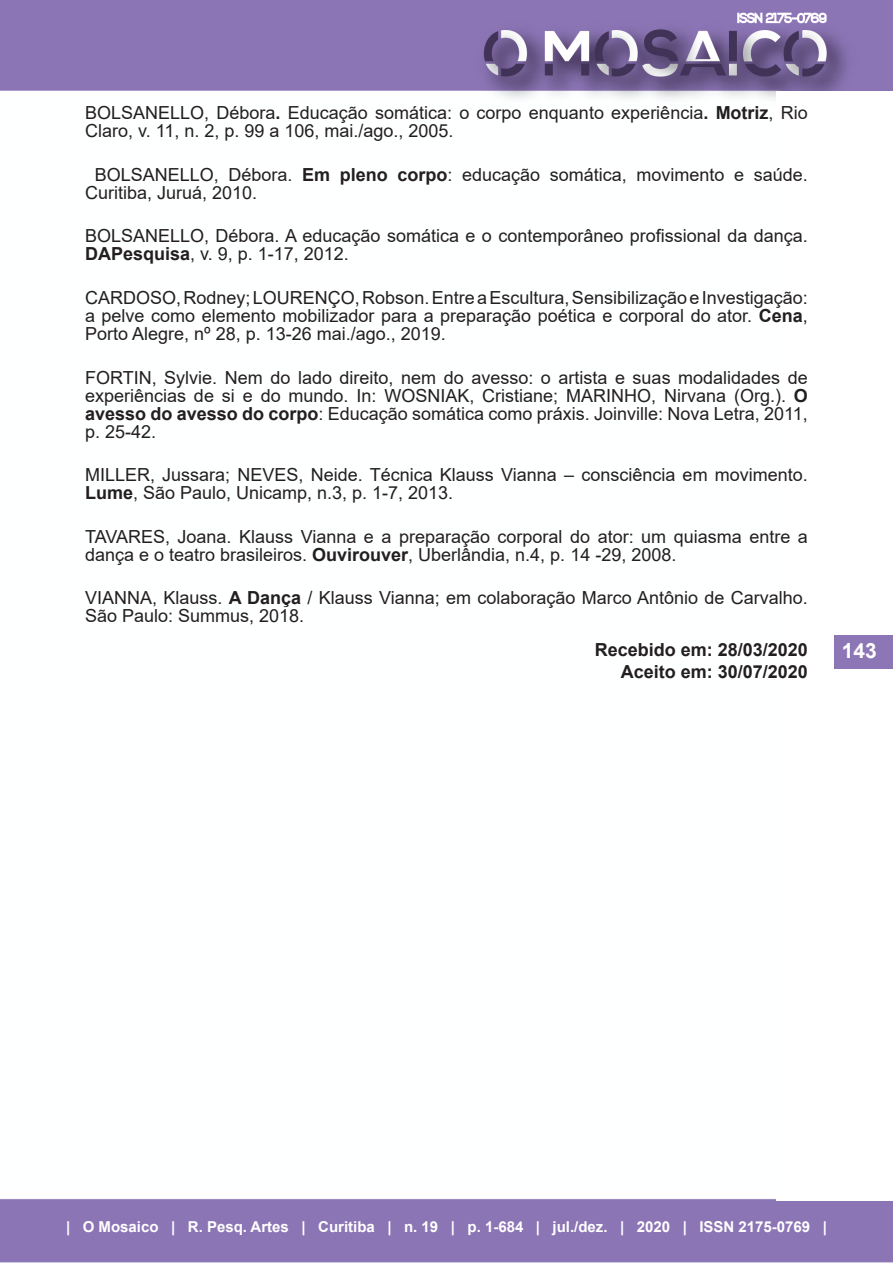
<style>
.page{position:relative;width:893px;height:1263px;background:#fff}
.page>*{position:absolute;margin:0;border:0;box-sizing:border-box;transform-origin:0 0}
.t1{font:700 21px "Arial";color:#fff}
.referencias{font:18px/18px "Arial";color:#231f20}
.Recebido{font:700 18px "Arial";color:#231f20}
.t2{font:700 15px "Arial";color:#fff}
.s1{font-weight:700}
</style>
<div class="page">
<img style="left:0;top:0;width:893px;height:1263px">
<div style="left:777px;top:92px;width:116px;height:1109px;background:#fff"></div>
<div style="left:834px;top:635px;width:59px;height:33px;background:#8d76b5"></div>
<p class="referencias" style="left:85px;top:104px;width:724px">BOLSANELLO, Débora<span class="s1">.</span> Educação somática: o corpo enquanto experiência<span class="s1">. Motriz</span>, Rio<br>Claro, v. 11, n. 2, p. 99 a 106, mai./ago., 2005.</p>
<p class="referencias" style="left:85px;top:165px;width:724px;text-indent:10px">BOLSANELLO, Débora. <span class="s1">Em pleno corpo</span>: educação somática, movimento e saúde.<br>Curitiba, Juruá, 2010.</p>
<p class="referencias" style="left:85px;top:227px;width:724px">BOLSANELLO, Débora. A educação somática e o contemporâneo profissional da dança.<br><span class="s1">DAPesquisa</span>, v. 9, p. 1-17, 2012.</p>
<p class="referencias" style="left:85px;top:289px;width:724px;text-align:justify">CARDOSO, Rodney; LOURENÇO, Robson. Entre a Escultura, Sensibilização e Investigação: a pelve como elemento mobilizador para a preparação poética e corporal do ator. <span class="s1">Cena</span>, Porto Alegre, nº 28, p. 13-26 mai./ago., 2019.</p>
<p class="referencias" style="left:85px;top:368px;width:724px;text-align:justify">FORTIN, Sylvie. Nem do lado direito, nem do avesso: o artista e suas modalidades de experiências de si e do mundo. In: WOSNIAK, Cristiane; MARINHO, Nirvana (Org.). <span class="s1">O avesso do avesso do corpo</span>: Educação somática como práxis. Joinville: Nova Letra, 2011, p. 25-42.</p>
<p class="referencias" style="left:85px;top:466px;width:724px">MILLER, Jussara; NEVES, Neide. Técnica Klauss Vianna – consciência em movimento.<br><span class="s1">Lume</span>, São Paulo, Unicamp, n.3, p. 1-7, 2013.</p>
<p class="referencias" style="left:85px;top:527px;width:724px">TAVARES, Joana. Klauss Vianna e a preparação corporal do ator: um quiasma entre a dança e o teatro brasileiros. <span class="s1">Ouvirouver</span>, Uberlândia, n.4, p. 14 -29, 2008.</p>
<p class="referencias" style="left:85px;top:589px;width:724px">VIANNA, Klauss. <span class="s1">A Dança</span> / Klauss Vianna; em colaboração Marco Antônio de Carvalho.<br>São Paulo: Summus, 2018.</p>
<p class="Recebido" style="left:595px;top:637px;width:215px">Recebido em: 28/03/2020</p>
<p class="Recebido" style="left:621px;top:659px;width:189px">Aceito em: 30/07/2020</p>
<p class="t1" style="left:842px;top:636px;width:37px">143</p>
<p class="t2" style="left:66px;top:1216px;width:762px">| O Mosaico | R. Pesq. Artes | Curitiba | n. 19 | p. 1-684 | jul./dez. | 2020 | ISSN 2175-0769 |</p>
</div>
